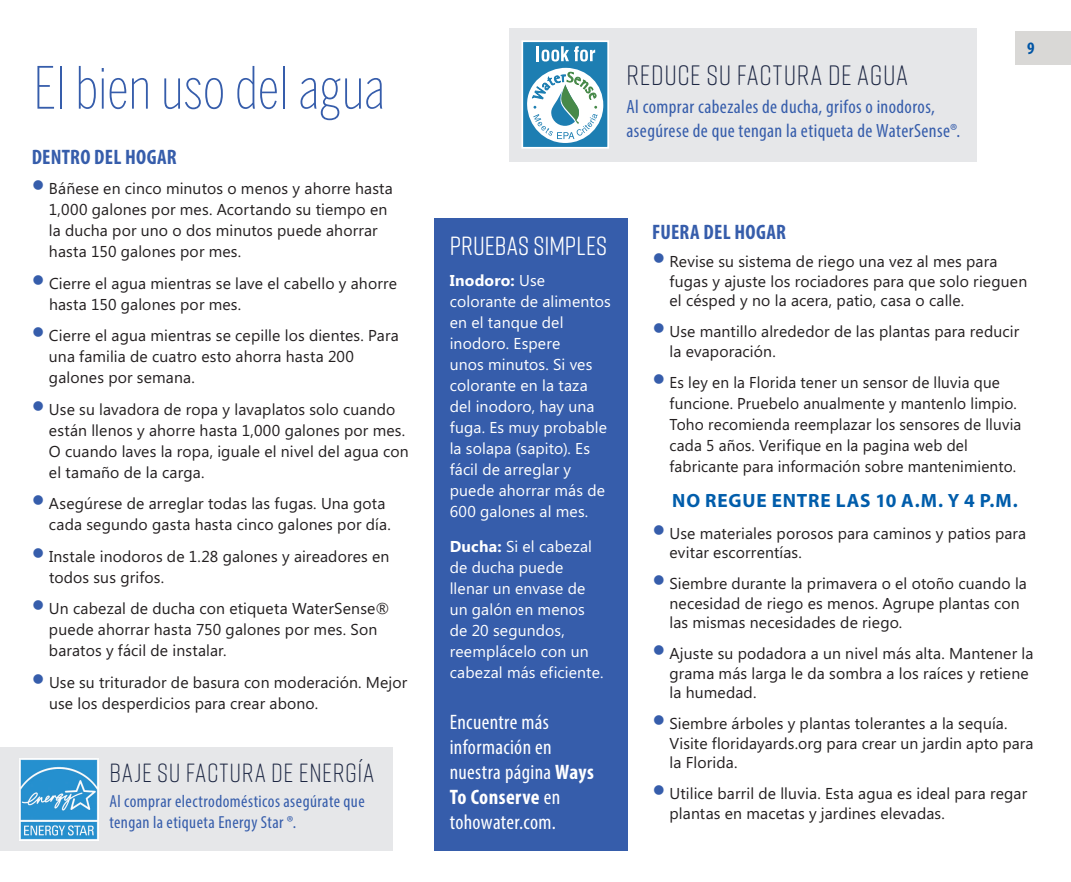
<style>
.page{position:relative;width:1071px;height:882px;background:#fff}
.page>*{position:absolute;margin:0;border:0;box-sizing:border-box;transform-origin:0 0}
.t1{font:200 57.75px "Benton Sans Compressed";letter-spacing:.01em;color:#365dab}
.t2{font:300 28px "Rift Soft";letter-spacing:.025em;color:#1d2743}
.t3{font:300 26.25px "Rift Soft";letter-spacing:.025em;color:#1d2743}
.t4{font:26.25px "Rift Soft";letter-spacing:.01em;color:#fff}
.t5{font:condensed 21px/25.2px "Myriad Pro";letter-spacing:.015em;color:#fff}
.t6{font:700 condensed 21px "Myriad Pro";letter-spacing:.01em;color:#365dab}
.t7{font:condensed 19.25px/24.5px "Myriad Pro";letter-spacing:.02em;color:#365dab}
.t8{font:700 19.25px "Myriad Pro";letter-spacing:.045em;color:#015dab}
.t9{font:condensed 17.5px/21px "Myriad Pro";letter-spacing:.025em;color:#365dab}
.t10{font:700 condensed 17.5px "Myriad Pro";color:#0155a5}
.t11{font:15.75px/21px "Microsoft Phags Pa";letter-spacing:.01em;color:#231f20}
.t12{font:15.75px/21px "Microsoft Phags Pa";letter-spacing:.01em;color:#fff}
.s1{font-weight:700}
</style>
<div class="page">
<div style="left:0;top:747px;width:393px;height:103px;background:#e6e7e9"></div>
<div style="left:509px;top:28px;width:468px;height:133px;background:#e6e7e9"></div>
<div style="left:522px;top:41px;width:86px;height:107px;background:#1d7eb2"></div>
<div style="left:521px;top:40px;width:88px;height:109px;border:2px solid #fff"></div>
<svg style="left:537px;top:46px;width:58px;height:16px"></svg>
<svg style="left:527px;top:68px;width:76px;height:75px"></svg>
<img style="left:19px;top:759px;width:80px;height:81px">
<div style="left:434px;top:218px;width:193px;height:632px;background:#365dab"></div>
<div style="left:1015px;top:31px;width:56px;height:33px;background:#d9d8d6"></div>
<h1 class="t1" style="left:34px;top:53px;width:353px">El bien uso del agua</h1>
<h3 class="t6" style="left:32px;top:144px;width:147px">DENTRO DEL HOGAR</h3>
<p class="t11" style="left:49px;top:177px;width:345px">Báñese en cinco minutos o menos y ahorre hasta 1,000 galones por mes. Acortando su tiempo en la ducha por uno o dos minutos puede ahorrar hasta 150 galones por mes.</p>
<p class="t11" style="left:49px;top:272px;width:350px">Cierre el agua mientras se lave el cabello y ahorre hasta 150 galones por mes.</p>
<p class="t11" style="left:49px;top:324px;width:351px">Cierre el agua mientras se cepille los dientes. Para una familia de cuatro esto ahorra hasta 200 galones por semana.</p>
<p class="t11" style="left:49px;top:398px;width:361px">Use su lavadora de ropa y lavaplatos solo cuando están llenos y ahorre hasta 1,000 galones por mes.<br>O cuando laves la ropa, iguale el nivel del agua con el tamaño de la carga.</p>
<p class="t11" style="left:49px;top:492px;width:343px">Asegúrese de arreglar todas las fugas. Una gota cada segundo gasta hasta cinco galones por día.</p>
<p class="t11" style="left:49px;top:545px;width:342px">Instale inodoros de 1.28 galones y aireadores en todos sus grifos.</p>
<p class="t11" style="left:49px;top:597px;width:342px">Un cabezal de ducha con etiqueta WaterSense® puede ahorrar hasta 750 galones por mes. Son baratos y fácil de instalar.</p>
<p class="t11" style="left:49px;top:671px;width:360px">Use su triturador de basura con moderación. Mejor use los desperdicios para crear abono.</p>
<h3 class="t3" style="left:109px;top:755px;width:266px">BAJE SU FACTURA DE ENERGÍA</h3>
<p class="t9" style="left:109px;top:790px;width:257px">Al comprar electrodomésticos asegúrate que tengan la etiqueta Energy Star ®.</p>
<h2 class="t2" style="left:626px;top:55px;width:283px">REDUCE SU FACTURA DE AGUA</h2>
<p class="t7" style="left:626px;top:94px;width:335px">Al comprar cabezales de ducha, grifos o inodoros, asegúrese de que tengan la etiqueta de WaterSense®.</p>
<p class="t10" style="left:1027px;top:37px;width:9px">9</p>
<h3 class="t4" style="left:450px;top:227px;width:159px">PRUEBAS SIMPLES</h3>
<p class="t12" style="left:450px;top:269px;width:163px"><span class="s1">Inodoro:</span> Use colorante de alimentos en el tanque del inodoro. Espere<br>unos minutos. Si ves colorante en la taza del inodoro, hay una fuga. Es muy probable la solapa (sapito). Es fácil de arreglar y puede ahorrar más de<br>600 galones al mes.</p>
<p class="t12" style="left:450px;top:535px;width:155px"><span class="s1">Ducha:</span> Si el cabezal de ducha puede llenar un envase de un galón en menos de 20 segundos, reemplácelo con un cabezal más eficiente.</p>
<h3 class="t5" style="left:450px;top:709px;width:146px">Encuentre más información en nuestra página <span class="s1">Ways<br>To Conserve</span> en tohowater.com.</h3>
<h3 class="t6" style="left:652px;top:219px;width:135px">FUERA DEL HOGAR</h3>
<p class="t11" style="left:670px;top:251px;width:359px;line-height:19.2px">Revise su sistema de riego una vez al mes para fugas y ajuste los rociadores para que solo rieguen el césped y no la acera, patio, casa o calle.</p>
<p class="t11" style="left:670px;top:321px;width:351px;line-height:19.2px">Use mantillo alrededor de las plantas para reducir la evaporación.</p>
<p class="t11" style="left:670px;top:371px;width:353px">Es ley en la Florida tener un sensor de lluvia que funcione. Pruebelo anualmente y mantenlo limpio.<br>Toho recomienda reemplazar los sensores de lluvia cada 5 años. Verifique en la pagina web del fabricante para información sobre mantenimiento.</p>
<p class="t8" style="left:672px;top:488px;width:347px">NO REGUE ENTRE LAS 10 A.M. Y 4 P.M.</p>
<p class="t11" style="left:670px;top:523px;width:358px;line-height:19.2px">Use materiales porosos para caminos y patios para evitar escorrentías.</p>
<p class="t11" style="left:670px;top:573px;width:359px;line-height:19.2px">Siembre durante la primavera o el otoño cuando la necesidad de riego es menos. Agrupe plantas con las mismas necesidades de riego.</p>
<p class="t11" style="left:670px;top:643px;width:365px;line-height:19.2px">Ajuste su podadora a un nivel más alta. Mantener la grama más larga le da sombra a los raíces y retiene la humedad.</p>
<p class="t11" style="left:670px;top:713px;width:365px;line-height:19.2px">Siembre árboles y plantas tolerantes a la sequía.<br>Visite floridayards.org para crear un jardin apto para la Florida.</p>
<p class="t11" style="left:670px;top:783px;width:359px;line-height:19.2px">Utilice barril de lluvia. Esta agua es ideal para regar plantas en macetas y jardines elevadas.</p>
</div>
